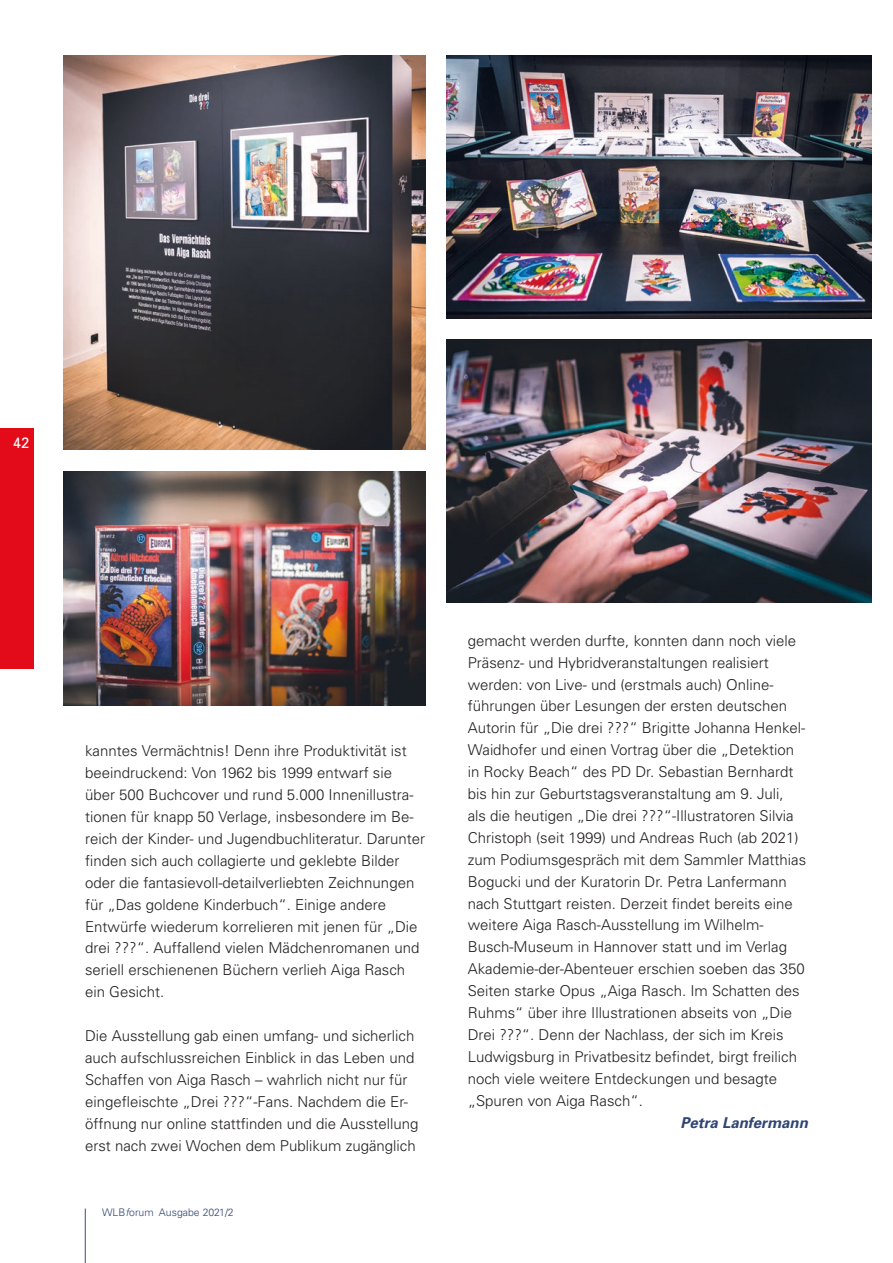
<style>
.page{position:relative;width:893px;height:1263px;background:#fff}
.page>*{position:absolute;margin:0;border:0;box-sizing:border-box;transform-origin:0 0}
.Grundtext{font:300 15px/21.9px "Univers";color:#231f20}
.Grundtext-2{font:italic 700 15px "Univers";color:#2f4572}
.t1{font:15px "Univers";color:#fff}
.t2{font:10.5px "Univers Light 2";color:#2f4572}
.s1{font-family:"Univers";font-weight:300;font-style:italic}
</style>
<div class="page">
<hr style="left:85px;top:1208px;width:1px;height:55px;background:#3a4d76">
<div style="left:0;top:428px;width:34px;height:240px;background:#e30a19"></div>
<img style="left:64px;top:55px;width:362px;height:394px">
<img style="left:64px;top:471px;width:362px;height:234px">
<img style="left:446px;top:55px;width:426px;height:263px">
<img style="left:446px;top:340px;width:426px;height:262px">
<p class="t1" style="left:13px;top:434px;width:18px">42</p>
<p class="Grundtext" style="left:85px;top:740px;width:342px">kanntes Vermächtnis! Denn ihre Produktivität ist beeindruckend: Von 1962 bis 1999 entwarf sie über 500 Buchcover und rund 5.000 Innenillustra&shy;tionen für knapp 50 Verlage, insbesondere im Be&shy;reich der Kinder- und Jugendbuchliteratur. Darunter finden sich auch collagierte und geklebte Bilder oder die fantasievoll-detailverliebten Zeichnungen für „Das goldene Kinderbuch“. Einige andere Entwürfe wiederum korrelieren mit jenen für „Die drei ???“. Auffallend vielen Mädchenromanen und seriell erschienenen Büchern verlieh Aiga Rasch ein Gesicht.</p>
<p class="Grundtext" style="left:85px;top:1024px;width:335px">Die Ausstellung gab einen umfang- und sicherlich auch aufschlussreichen Einblick in das Leben und Schaffen von Aiga Rasch – wahrlich nicht nur für eingefleischte „Drei ???“-Fans. Nachdem die Er&shy;öffnung nur online stattfinden und die Ausstellung erst nach zwei Wochen dem Publikum zugänglich</p>
<p class="t2" style="left:102px;top:1206px;width:133px">WLB<span class="s1">f</span>orum Ausgabe 2021/2</p>
<p class="Grundtext" style="left:468px;top:629px;width:340px">gemacht werden durfte, konnten dann noch viele Präsenz- und Hybridveranstaltungen realisiert werden: von Live- und (erstmals auch) Online&shy;führungen über Lesungen der ersten deutschen Autorin für „Die drei ???“ Brigitte Johanna Henkel-Waidhofer und einen Vortrag über die „Detektion in Rocky Beach“ des PD Dr. Sebastian Bernhardt bis hin zur Geburtstagsveranstaltung am 9. Juli,<br>als die heutigen „Die drei ???“-Illustratoren Silvia Christoph (seit 1999) und Andreas Ruch (ab 2021) zum Podiumsgespräch mit dem Sammler Matthias Bogucki und der Kuratorin Dr. Petra Lanfermann nach Stuttgart reisten. Derzeit findet bereits eine weitere Aiga Rasch-Ausstellung im Wilhelm-Busch-Museum in Hannover statt und im Verlag Akademie-der-Abenteuer erschien soeben das 350<br>Seiten starke Opus „Aiga Rasch. Im Schatten des Ruhms“ über ihre Illustrationen abseits von „Die Drei ???“. Denn der Nachlass, der sich im Kreis Ludwigsburg in Privatbesitz befindet, birgt freilich noch viele weitere Entdeckungen und besagte „Spuren von Aiga Rasch“.</p>
<p class="Grundtext-2" style="left:680px;top:1112px;width:129px">Petra Lanfermann</p>
</div>
